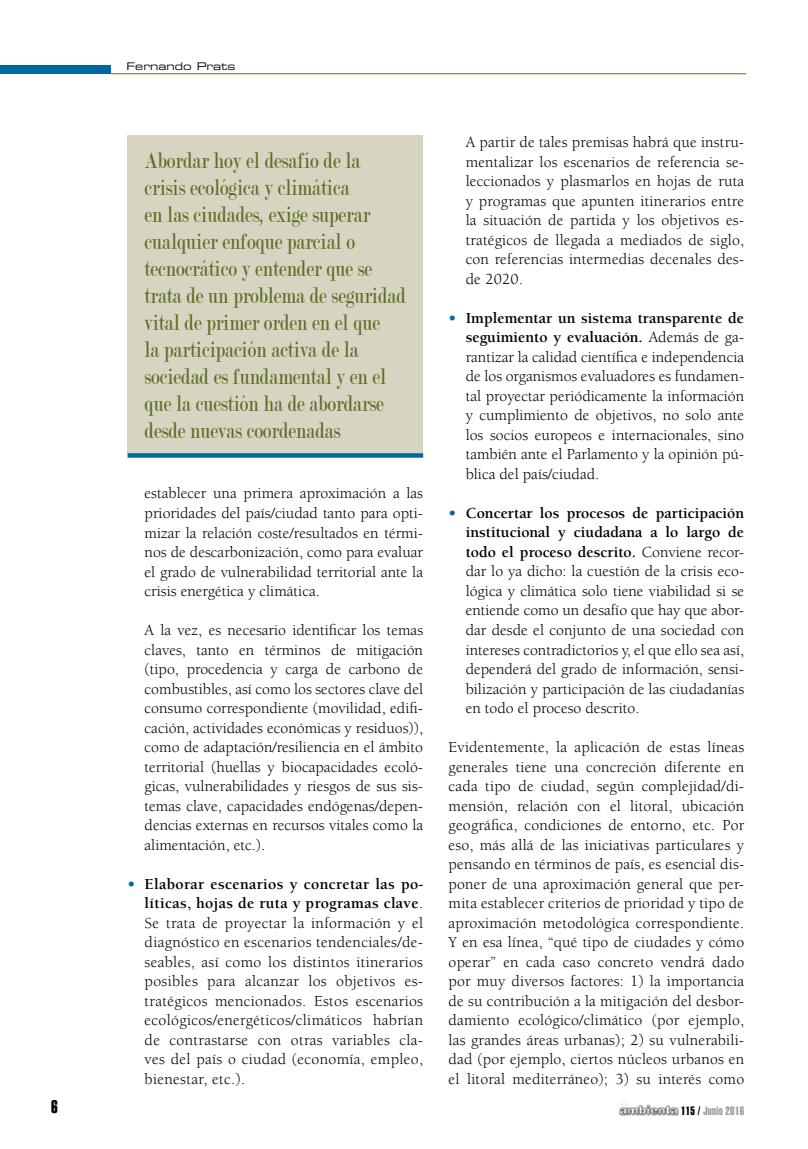
<style>
.page{position:relative;width:808px;height:1149px;background:#fff}
.page>*{position:absolute;margin:0;border:0;box-sizing:border-box;transform-origin:0 0}
.t1{font:24px/27px "Modern";color:#5f6d27;scale:.8 1}
.t2{font:18px "Helvetica LT Std Extra Comp";color:#000}
.t3{font:15.75px/19.5px "Berkeley Std";color:#000;text-align:justify}
.t4{font:12px "Helvetica LT Std Extra Comp";letter-spacing:.025em;color:#9c9e9f}
.t5{font:10.5px "Eurostile LT Std Ex 2";color:#000}
.s1{font-weight:700;color:#00689e}
.s2{font-weight:700}
.s3{color:#000}
</style>
<div class="page">
<div style="left:0;top:65px;width:111px;height:9px;background:#00689e"></div>
<hr style="left:111px;top:73px;width:635px;height:1px;background:#5f6d27">
<img style="left:618px;top:1103px;width:61px;height:13px">
<div style="left:128px;top:135px;width:295px;height:320px;background:#d7d5c1"></div>
<svg style="left:128px;top:453px;width:295px;height:4px"></svg>
<p class="t5" style="left:126px;top:59px;width:111px">Fernando Prats</p>
<p class="t1" style="left:145px;top:147px;width:328px">Abordar hoy el desafío de la crisis ecológica y climática<br>en las ciudades, exige superar cualquier enfoque parcial o tecnocrático y entender que se trata de un problema de seguridad vital de primer orden en el que<br>la participación activa de la sociedad es fundamental y en el que la cuestión ha de abordarse desde nuevas coordenadas</p>
<p class="t3" style="left:145px;top:484px;width:280px">establecer una primera aproximación a las prioridades del país/ciudad tanto para opti&shy;mizar la relación coste/resultados en térmi&shy;nos de descarbonización, como para evaluar el grado de vulnerabilidad territorial ante la crisis energética y climática.</p>
<p class="t3" style="left:145px;top:620px;width:280px">A la vez, es necesario identificar los temas claves, tanto en términos de mitigación (tipo, procedencia y carga de carbono de combustibles, así como los sectores clave del consumo correspondiente (movilidad, edifi&shy;cación, actividades económicas y residuos)), como de adaptación/resiliencia en el ámbito territorial (huellas y biocapacidades ecoló&shy;gicas, vulnerabilidades y riesgos de sus sis&shy;temas clave, capacidades endógenas/depen&shy;dencias externas en recursos vitales como la alimentación, etc.).</p>
<p class="t3" style="left:145px;top:874px;width:280px;text-indent:-17px"><span class="s1">•</span> <span class="s2">Elaborar escenarios y concretar las po&shy;líticas, hojas de ruta y programas clave</span>.<br>Se trata de proyectar la información y el diagnóstico en escenarios tendenciales/de&shy;seables, así como los distintos itinerarios posibles para alcanzar los objetivos es&shy;tratégicos mencionados. Estos escenarios ecológicos/energéticos/climáticos habrían de contrastarse con otras variables cla&shy;ves del país o ciudad (economía, empleo, bienestar, etc.).</p>
<p class="t3" style="left:466px;top:133px;width:280px">A partir de tales premisas habrá que instru&shy;mentalizar los escenarios de referencia se&shy;leccionados y plasmarlos en hojas de ruta y programas que apunten itinerarios entre la situación de partida y los objetivos es&shy;tratégicos de llegada a mediados de siglo, con referencias intermedias decenales des&shy;de 2020.</p>
<p class="t3" style="left:466px;top:308px;width:280px;text-indent:-17px"><span class="s1">•</span> <span class="s2">Implementar un sistema transparente de seguimiento y evaluación.</span> Además de ga&shy;rantizar la calidad científica e independencia de los organismos evaluadores es fundamen&shy;tal proyectar periódicamente la información y cumplimiento de objetivos, no solo ante los socios europeos e internacionales, sino también ante el Parlamento y la opinión pú&shy;blica del país/ciudad.</p>
<p class="t3" style="left:466px;top:503px;width:280px;text-indent:-17px"><span class="s1">•</span> <span class="s2">C oncertar los procesos de participación institucional y ciudadana a lo largo de todo el proceso descrito.</span> Conviene recor&shy;dar lo ya dicho: la cuestión de la crisis eco&shy;lógica y climática solo tiene viabilidad si se entiende como un desafío que hay que abor&shy;dar desde el conjunto de una sociedad con intereses contradictorios y, el que ello sea así, dependerá del grado de información, sensi&shy;bilización y participación de las ciudadanías en todo el proceso descrito.</p>
<p class="t3" style="left:449px;top:737px;width:297px">Evidentemente, la aplicación de estas líneas generales tiene una concreción diferente en cada tipo de ciudad, según complejidad/di&shy;mensión, relación con el litoral, ubicación geográfica, condiciones de entorno, etc. Por eso, más allá de las iniciativas particulares y pensando en términos de país, es esencial dis&shy;poner de una aproximación general que per&shy;mita establecer criterios de prioridad y tipo de aproximación metodológica correspondiente.<br>Y en esa línea, “qué tipo de ciudades y cómo operar” en cada caso concreto vendrá dado por muy diversos factores: 1) la importancia de su contribución a la mitigación del desbor&shy;damiento ecológico/climático (por ejemplo, las grandes áreas urbanas); 2) su vulnerabili&shy;dad (por ejemplo, ciertos núcleos urbanos en el litoral mediterráneo); 3) su interés como</p>
<p class="t2" style="left:51px;top:1095px;width:8px">6</p>
<p class="t4" style="left:681px;top:1103px;width:65px"><span class="s3">115 /</span> Junio 2016</p>
</div>
